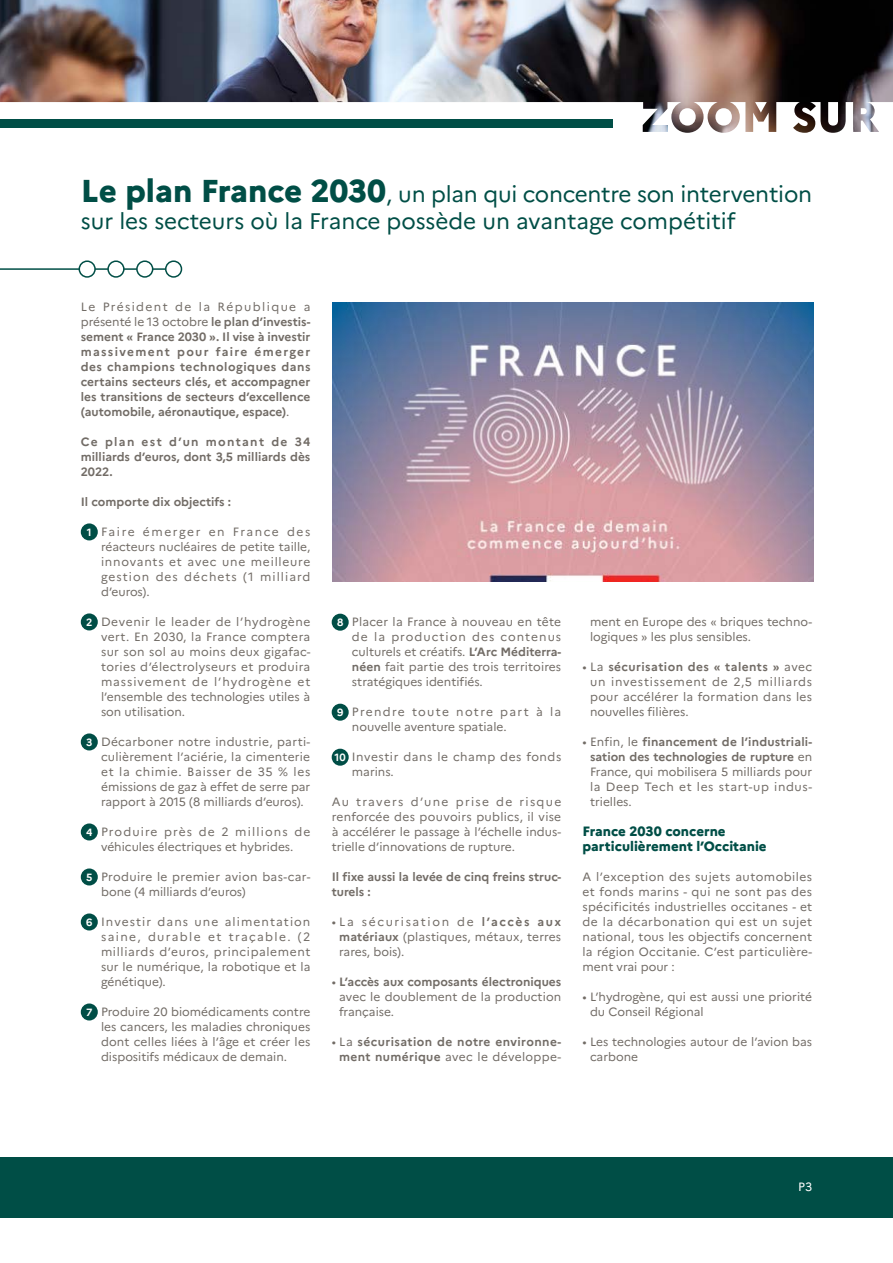
<style>
.page{position:relative;width:893px;height:1263px;background:#fff}
.page>*{position:absolute;margin:0;border:0;box-sizing:border-box;transform-origin:0 0}
.t1{font:22.5px/27px "Marianne";letter-spacing:-.01em;color:#004e46}
.t2{font:800 13.5px/15px "Marianne";color:#004e46}
.t3{font:12px/15px "Marianne";color:#726c66;text-align:justify}
.t4{font:700 12px/15px "Marianne";color:#726c66;text-align:justify}
.t5{font:700 12px/15px "Marianne";letter-spacing:.035em;color:#726c66;text-align:right}
.t6{font:12px/15px "Marianne";letter-spacing:.025em;color:#726c66}
.t7{font:12px/15px "Marianne";letter-spacing:.045em;color:#726c66}
.t8{font:12px "Marianne";color:#fff}
.s1{font-weight:800;font-size:31.65px}
.s2{font-weight:400}
.s3{font-weight:700;font-size:10.5px;color:#fff}
.s4{font-weight:700}
</style>
<div class="page">
<div style="left:0;top:1157px;width:893px;height:60px;background:#004e46"></div>
<img style="left:0;top:0;width:893px;height:133px">
<div style="left:0;top:119px;width:612px;height:9px;background:#004e46"></div>
<hr style="left:0;top:268px;width:172px;height:2px;background:#004e46">
<div style="left:79px;top:261px;width:16px;height:16px;background:#fff;border-radius:50%"></div>
<div style="left:79px;top:260px;width:17px;height:18px;border:2px solid #004e46;border-radius:50%"></div>
<div style="left:108px;top:261px;width:16px;height:16px;background:#fff;border-radius:50%"></div>
<div style="left:107px;top:260px;width:18px;height:18px;border:2px solid #004e46;border-radius:50%"></div>
<div style="left:137px;top:261px;width:16px;height:16px;background:#fff;border-radius:50%"></div>
<div style="left:136px;top:260px;width:17px;height:18px;border:2px solid #004e46;border-radius:50%"></div>
<div style="left:166px;top:261px;width:15px;height:16px;background:#fff;border-radius:50%"></div>
<div style="left:165px;top:260px;width:17px;height:18px;border:2px solid #004e46;border-radius:50%"></div>
<div style="left:81px;top:523px;width:17px;height:17px;background:#004e46;border-radius:50%"></div>
<div style="left:81px;top:613px;width:17px;height:17px;background:#004e46;border-radius:50%"></div>
<div style="left:81px;top:733px;width:17px;height:17px;background:#004e46;border-radius:50%"></div>
<div style="left:81px;top:823px;width:17px;height:17px;background:#004e46;border-radius:50%"></div>
<div style="left:81px;top:868px;width:17px;height:17px;background:#004e46;border-radius:50%"></div>
<div style="left:81px;top:913px;width:17px;height:17px;background:#004e46;border-radius:50%"></div>
<div style="left:81px;top:1003px;width:17px;height:17px;background:#004e46;border-radius:50%"></div>
<div style="left:332px;top:614px;width:17px;height:17px;background:#004e46;border-radius:50%"></div>
<div style="left:332px;top:704px;width:17px;height:17px;background:#004e46;border-radius:50%"></div>
<div style="left:332px;top:749px;width:17px;height:17px;background:#004e46;border-radius:50%"></div>
<img style="left:333px;top:302px;width:480px;height:279px">
<h1 class="t1" style="left:81px;top:181px;width:733px"><span class="s1">Le plan France 2030</span>, un plan qui concentre son intervention sur les secteurs où la France possède un avantage compétitif</h1>
<p class="t4" style="left:81px;top:299px;width:231px"><span class="s2">Le Président de la République a présenté le 13 octobre</span> le plan d’investis&shy;sement « France 2030 ». Il vise à investir massivement pour faire émerger des champions technologiques dans certains secteurs clés, et accompagner les transitions de secteurs d’excellence (automobile, aéronautique, espace)<span class="s2">.</span></p>
<p class="t4" style="left:81px;top:434px;width:231px">Ce plan est d’un montant de 34 milliards d’euros, dont 3,5 milliards dès 2022.</p>
<p class="t4" style="left:81px;top:494px;width:152px">Il comporte dix objectifs :</p>
<p class="t3" style="left:101px;top:524px;width:211px;text-indent:-14px"><span class="s3">1</span> Faire émerger en France des réacteurs nucléaires de petite taille, innovants et avec une meilleure gestion des déchets (1 milliard d’euros).</p>
<p class="t3" style="left:101px;top:614px;width:211px;text-indent:-15px"><span class="s3">2</span> Devenir le leader de l’hydrogène vert. En 2030, la France comptera sur son sol au moins deux gigafac&shy;tories d’électrolyseurs et produira massivement de l’hydrogène et l’ensemble des technologies utiles à son utilisation.</p>
<p class="t3" style="left:101px;top:734px;width:211px;text-indent:-15px"><span class="s3">3</span> Décarboner notre industrie, parti&shy;culièrement l’aciérie, la cimenterie et la chimie. Baisser de 35 % les émissions de gaz à effet de serre par rapport à 2015 (8 milliards d’euros).</p>
<p class="t3" style="left:86px;top:824px;width:226px;text-align:center"><span class="s3">4</span> Produire près de 2 millions de véhicules électriques et hybrides.</p>
<p class="t6" style="left:101px;top:869px;width:211px;text-indent:-15px"><span class="s3">5</span> Produire le premier avion bas-car&shy;bone (4 milliards d’euros)</p>
<p class="t3" style="left:101px;top:914px;width:211px;text-indent:-15px"><span class="s3">6</span> Investir dans une alimentation saine, durable et traçable. (2 milliards d’euros, principalement sur le numérique, la robotique et la génétique).</p>
<p class="t3" style="left:101px;top:1004px;width:211px;text-indent:-15px"><span class="s3">7</span> Produire 20 biomédicaments contre les cancers, les maladies chroniques dont celles liées à l’âge et créer les dispositifs médicaux de demain.</p>
<p class="t3" style="left:352px;top:614px;width:211px;text-indent:-15px"><span class="s3">8</span> Placer la France à nouveau en tête de la production des contenus culturels et créatifs. <span class="s4">L’Arc Méditerra&shy;néen</span> fait partie des trois territoires stratégiques identifiés.</p>
<p class="t3" style="left:352px;top:704px;width:211px;text-indent:-15px"><span class="s3">9</span> Prendre toute notre part à la nouvelle aventure spatiale.</p>
<p class="t7" style="left:352px;top:749px;width:211px;text-indent:-17px"><span class="s3">10</span> Investir dans le champ des fonds marins.</p>
<p class="t3" style="left:332px;top:794px;width:231px">Au travers d’une prise de risque renforcée des pouvoirs publics, il vise à accélérer le passage à l’échelle indus&shy;trielle d’innovations de rupture.</p>
<p class="t4" style="left:332px;top:869px;width:231px">Il fixe aussi la levée de cinq freins struc&shy;turels :</p>
<p class="t3" style="left:339px;top:914px;width:224px;text-indent:-7px">• La sécurisation de <span class="s4">l’accès aux matériaux</span> (plastiques, métaux, terres rares, bois).</p>
<p class="t3" style="left:339px;top:974px;width:224px;text-indent:-7px">• <span class="s4">L’accès aux composants électroniques </span>avec le doublement de la production française.</p>
<p class="t5" style="left:332px;top:1034px;width:231px"><span class="s2">• La</span> sécurisation de notre environne&shy;ment numérique <span class="s2">avec le développe-</span></p>
<p class="t3" style="left:590px;top:614px;width:224px">ment en Europe des « briques techno&shy;logiques » les plus sensibles.</p>
<p class="t3" style="left:590px;top:659px;width:224px;text-indent:-7px">• La <span class="s4">sécurisation des « talents »</span> avec un investissement de 2,5 milliards pour accélérer la formation dans les nouvelles filières.</p>
<p class="t3" style="left:590px;top:734px;width:224px;text-indent:-7px">• Enfin, le <span class="s4">financement de l’industriali&shy;sation des technologies de rupture</span> en France, qui mobilisera 5 milliards pour la Deep Tech et les start-up indus&shy;trielles.</p>
<p class="t2" style="left:583px;top:823px;width:186px">France 2030 concerne particulièrement l’Occitanie</p>
<p class="t3" style="left:583px;top:869px;width:231px">A l’exception des sujets automobiles et fonds marins - qui ne sont pas des spécificités industrielles occitanes - et de la décarbonation qui est un sujet national, tous les objectifs concernent la région Occitanie. C’est particulière&shy;ment vrai pour :</p>
<p class="t3" style="left:590px;top:989px;width:224px;text-indent:-7px">• L’hydrogène, qui est aussi une priorité du Conseil Régional</p>
<p class="t3" style="left:590px;top:1034px;width:224px;text-indent:-7px">• Les technologies autour de l’avion bas carbone</p>
<p class="t8" style="left:798px;top:1180px;width:16px">P3</p>
</div>
